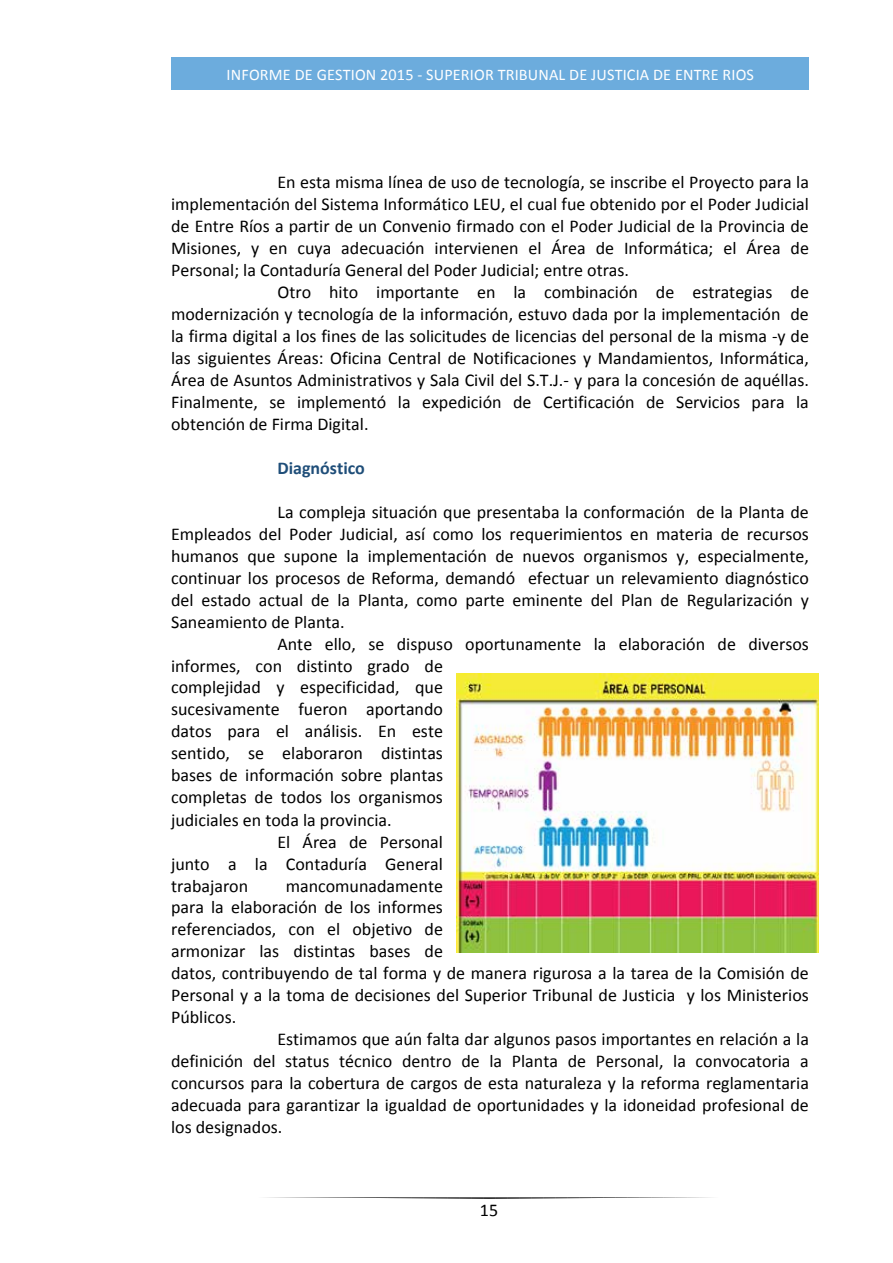
<style>
.page{position:relative;width:893px;height:1263px;background:#fff}
.page>*{position:absolute;margin:0;border:0;box-sizing:border-box;transform-origin:0 0}
.t1{font:18px "Calibri";color:#000}
.t2{font:700 18px "Calibri";color:#1f4e79}
.t3{font:16.2px "Calibri";letter-spacing:.01em;color:#fff}
.t4{font:16.2px "Calibri";color:#000}
</style>
<div class="page">
<svg style="left:266px;top:1197px;width:445px;height:2px"></svg>
<div style="left:171px;top:58px;width:638px;height:32px;background:#6cacdd"></div>
<img style="left:457px;top:674px;width:361px;height:279px">
<p class="t3" style="left:227px;top:64px;width:529px">INFORME DE GESTION 2015 --‐ SUPERIOR TRIBUNAL DE JUSTICIA DE ENTRE RIOS</p>
<p class="t1" style="left:277px;top:171px;width:533px">En esta misma línea de uso de tecnología, se inscribe el Proyecto para la</p>
<p class="t1" style="left:171px;top:193px;width:639px">implementación del Sistema Informático LEU, el cual fue obtenido por el Poder Judicial</p>
<p class="t1" style="left:171px;top:215px;width:639px">de Entre Ríos a partir de un Convenio firmado con el Poder Judicial de la Provincia de</p>
<p class="t1" style="left:171px;top:237px;width:639px">Misiones, y en cuya adecuación intervienen el Área de Informática; el Área de</p>
<p class="t1" style="left:171px;top:259px;width:460px">Personal; la Contaduría General del Poder Judicial; entre otras.</p>
<p class="t1" style="left:277px;top:281px;width:533px">Otro hito importante en la combinación de estrategias de</p>
<p class="t1" style="left:171px;top:303px;width:639px">modernización y tecnología de la información, estuvo dada por la implementación de</p>
<p class="t1" style="left:171px;top:325px;width:639px">la firma digital a los fines de las solicitudes de licencias del personal de la misma --‐y de</p>
<p class="t1" style="left:171px;top:347px;width:639px">las siguientes Áreas: Oficina Central de Notificaciones y Mandamientos, Informática,</p>
<p class="t1" style="left:171px;top:369px;width:639px">Área de Asuntos Administrativos y Sala Civil del S.T.J.--‐ y para la concesión de aquéllas.</p>
<p class="t1" style="left:171px;top:391px;width:639px">Finalmente, se implementó la expedición de Certificación de Servicios para la</p>
<p class="t1" style="left:171px;top:413px;width:199px">obtención de Firma Digital.</p>
<p class="t2" style="left:277px;top:456px;width:89px">Diagnóstico</p>
<p class="t1" style="left:277px;top:500px;width:533px">La compleja situación que presentaba la conformación de la Planta de</p>
<p class="t1" style="left:171px;top:522px;width:639px">Empleados del Poder Judicial, así como los requerimientos en materia de recursos</p>
<p class="t1" style="left:171px;top:544px;width:639px">humanos que supone la implementación de nuevos organismos y, especialmente,</p>
<p class="t1" style="left:171px;top:566px;width:639px">continuar los procesos de Reforma, demandó efectuar un relevamiento diagnóstico</p>
<p class="t1" style="left:171px;top:588px;width:639px">del estado actual de la Planta, como parte eminente del Plan de Regularización y</p>
<p class="t1" style="left:171px;top:610px;width:175px">Saneamiento de Planta.</p>
<p class="t1" style="left:277px;top:632px;width:533px">Ante ello, se dispuso oportunamente la elaboración de diversos</p>
<p class="t1" style="left:171px;top:654px;width:273px">informes, con distinto grado de</p>
<p class="t1" style="left:171px;top:676px;width:273px">complejidad y especificidad, que</p>
<p class="t1" style="left:171px;top:698px;width:273px">sucesivamente fueron aportando</p>
<p class="t1" style="left:171px;top:720px;width:273px">datos para el análisis. En este</p>
<p class="t1" style="left:171px;top:742px;width:273px">sentido, se elaboraron distintas</p>
<p class="t1" style="left:171px;top:764px;width:273px">bases de información sobre plantas</p>
<p class="t1" style="left:171px;top:786px;width:273px">completas de todos los organismos</p>
<p class="t1" style="left:171px;top:808px;width:222px">judiciales en toda la provincia.</p>
<p class="t1" style="left:277px;top:830px;width:167px">El Área de Personal</p>
<p class="t1" style="left:171px;top:852px;width:273px">junto a la Contaduría General</p>
<p class="t1" style="left:171px;top:874px;width:79px">trabajaron</p>
<p class="t1" style="left:286px;top:874px;width:159px">mancomunadamente</p>
<p class="t1" style="left:171px;top:896px;width:273px">para la elaboración de los informes</p>
<p class="t1" style="left:171px;top:918px;width:273px">referenciados, con el objetivo de</p>
<p class="t1" style="left:171px;top:940px;width:273px">armonizar las distintas bases de</p>
<p class="t1" style="left:171px;top:962px;width:639px">datos, contribuyendo de tal forma y de manera rigurosa a la tarea de la Comisión de</p>
<p class="t1" style="left:171px;top:984px;width:639px">Personal y a la toma de decisiones del Superior Tribunal de Justicia y los Ministerios</p>
<p class="t1" style="left:171px;top:1006px;width:67px">Públicos.</p>
<p class="t1" style="left:277px;top:1028px;width:533px">Estimamos que aún falta dar algunos pasos importantes en relación a la</p>
<p class="t1" style="left:171px;top:1050px;width:639px">definición del status técnico dentro de la Planta de Personal, la convocatoria a</p>
<p class="t1" style="left:171px;top:1072px;width:639px">concursos para la cobertura de cargos de esta naturaleza y la reforma reglamentaria</p>
<p class="t1" style="left:171px;top:1094px;width:639px">adecuada para garantizar la igualdad de oportunidades y la idoneidad profesional de</p>
<p class="t1" style="left:171px;top:1116px;width:113px">los designados.</p>
<p class="t4" style="left:482px;top:1199px;width:18px">21</p>
<p class="t1" style="left:480px;top:1199px;width:20px">15</p>
</div>
